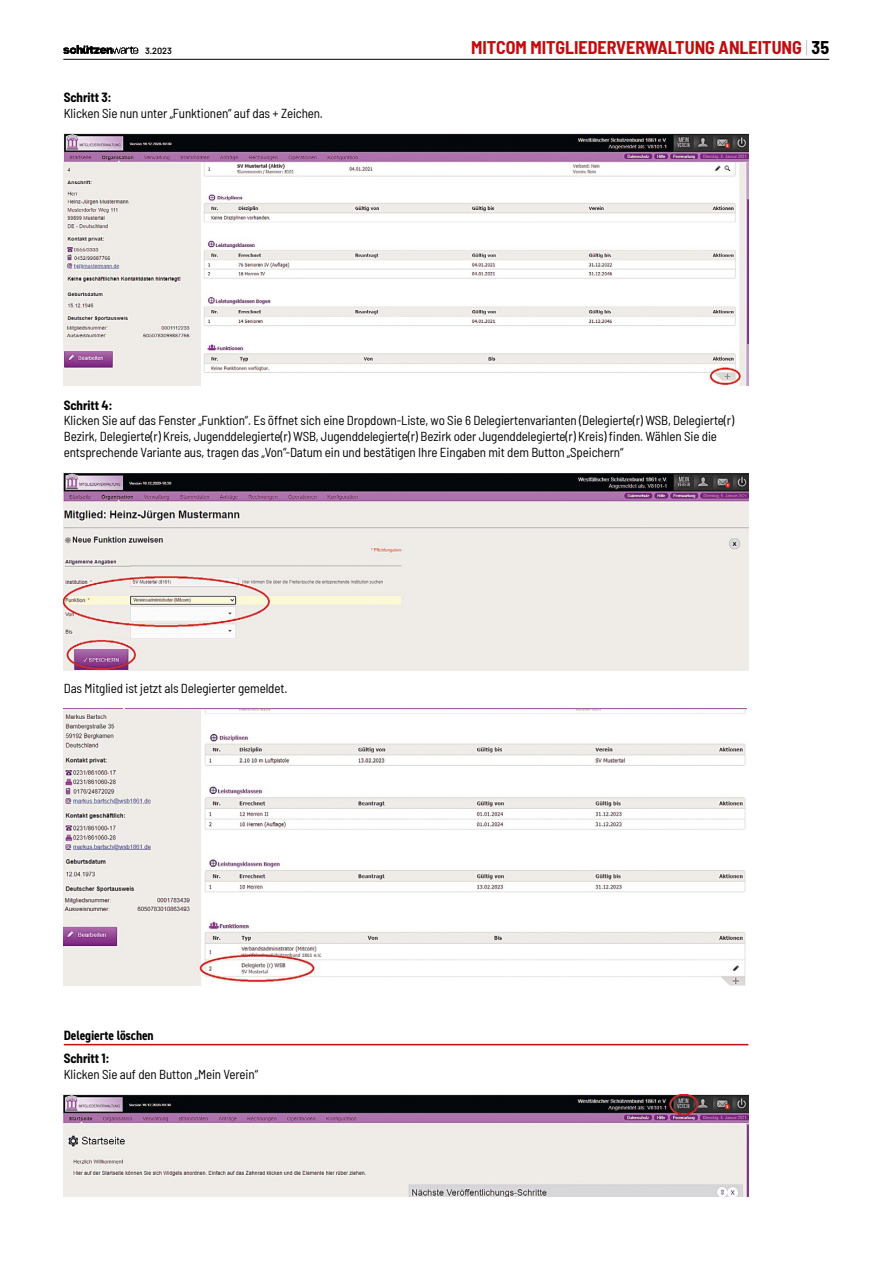
<style>
.page{position:relative;width:893px;height:1263px;background:#fff}
.page>*{position:absolute;margin:0;border:0;box-sizing:border-box;transform-origin:0 0}
.t1{font:700 semi-condensed 18px "Barlow";color:#c00d0e}
.t2{font:700 condensed 13.5px "DIN2014";letter-spacing:-.01em;color:#000}
.t3{font:semi-condensed 13.05px/15.8px "Barlow";letter-spacing:-.01em;color:#000}
.t4{font:700 semi-condensed 13.05px "Barlow";letter-spacing:-.01em;color:#000}
.t5{font:600 9px "Barlow";color:#000}
.s1{font-weight:200;color:#aaa}
.s2{color:#000}
</style>
<div class="page">
<hr style="left:63px;top:59px;width:766px;height:1px;background:#000">
<img style="left:63px;top:46px;width:76px;height:8px">
<hr style="left:64px;top:1044px;width:684px;height:1px;background:#c00d0e">
<img style="left:64px;top:134px;width:684px;height:252px">
<img style="left:64px;top:473px;width:684px;height:197px">
<img style="left:64px;top:709px;width:683px;height:276px">
<img style="left:64px;top:1095px;width:684px;height:102px">
<p class="t5" style="left:145px;top:44px;width:28px">3.2023</p>
<h1 class="t1" style="left:471px;top:34px;width:359px">MITCOM MITGLIEDERVERWALTUNG ANLEITUNG <span class="s1">|</span> <span class="s2">35</span></h1>
<p class="t4" style="left:64px;top:88px;width:50px">Schritt 3:</p>
<p class="t3" style="left:64px;top:105px;width:261px">Klicken Sie nun unter „Funktionen“ auf das + Zeichen.</p>
<p class="t4" style="left:64px;top:395px;width:50px">Schritt 4:</p>
<p class="t3" style="left:64px;top:412px;width:672px">Klicken Sie auf das Fenster „Funktion“. Es öffnet sich eine Dropdown-Liste, wo Sie 6 Delegiertenvarianten (Delegierte(r) WSB, Delegierte(r)<br>Bezirk, Delegierte(r) Kreis, Jugenddelegierte(r) WSB, Jugenddelegierte(r) Bezirk oder Jugenddelegierte(r) Kreis) finden. Wählen Sie die entsprechende Variante aus, tragen das „Von“-Datum ein und bestätigen Ihre Eingaben mit dem Button „Speichern“</p>
<p class="t3" style="left:64px;top:679px;width:225px">Das Mitglied ist jetzt als Delegierter gemeldet.</p>
<p class="t2" style="left:64px;top:1026px;width:91px">Delegierte löschen</p>
<p class="t4" style="left:64px;top:1049px;width:47px">Schritt 1:</p>
<p class="t3" style="left:64px;top:1065px;width:196px">Klicken Sie auf den Button „Mein Verein“</p>
</div>
